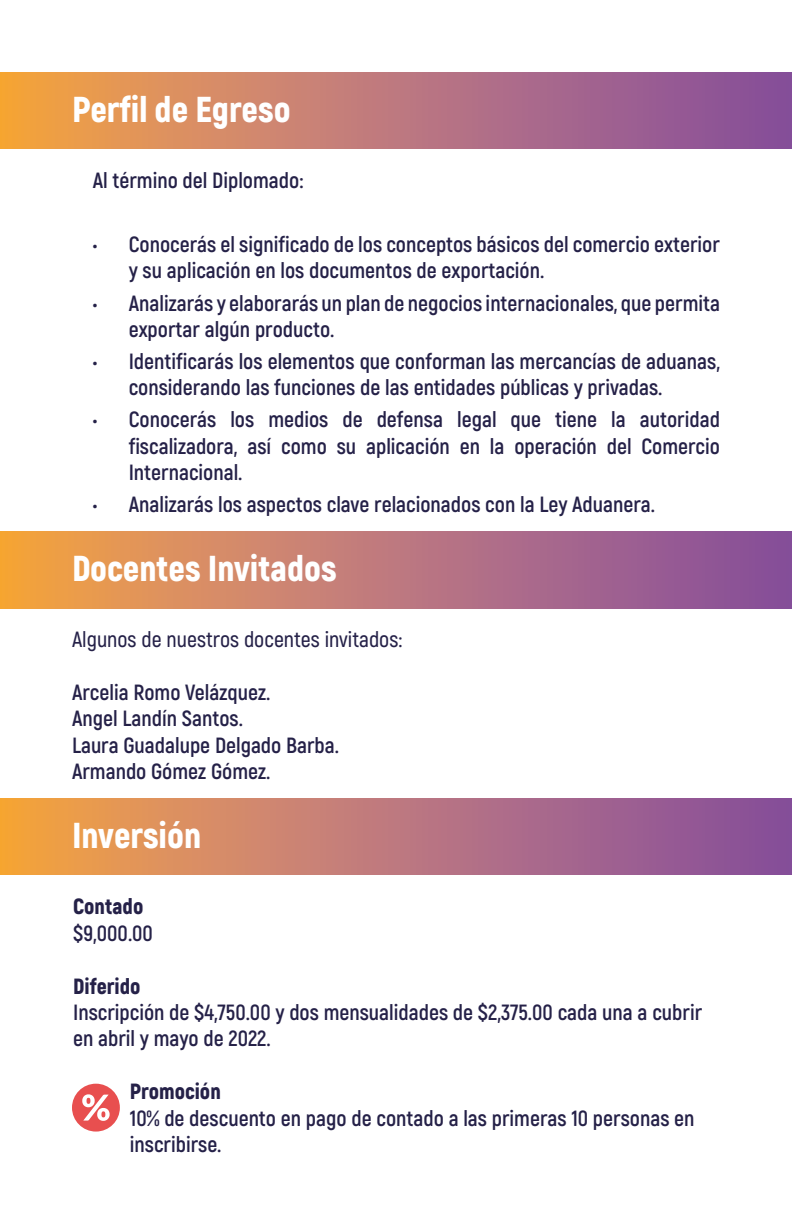
<style>
.page{position:relative;width:792px;height:1224px;background:#fff}
.page>*{position:absolute;margin:0;border:0;box-sizing:border-box;transform-origin:0 0}
.t1{font:900 36px "Akrobat";color:#fff}
.t2{font:700 22px/26.4px "Akrobat";color:#252148}
.t3{font:600 22px "Akrobat";color:#252148}
.t4{font:900 22px "Akrobat";color:#252148}
</style>
<div class="page">
<svg style="left:0;top:72px;width:792px;height:77px;background:#bd7877"></svg>
<svg style="left:0;top:531px;width:792px;height:77px;background:#bd7877"></svg>
<svg style="left:72px;top:1084px;width:48px;height:48px"></svg>
<svg style="left:0;top:798px;width:792px;height:77px;background:#bd7877"></svg>
<h1 class="t1" style="left:72px;top:86px;width:220px">Perfil de Egreso</h1>
<p class="t2" style="left:93px;top:167px;width:212px">Al término del Diplomado:</p>
<p class="t2" style="left:129px;top:231px;width:593px;text-indent:-36px">• Conocerás el significado de los conceptos básicos del comercio exterior y su aplicación en los documentos de exportación.</p>
<p class="t2" style="left:129px;top:290px;width:593px;text-indent:-36px">• Analizarás y elaborarás un plan de negocios internacionales, que permita exportar algún producto.</p>
<p class="t2" style="left:129px;top:348px;width:593px;text-indent:-36px">• Identificarás los elementos que conforman las mercancías de aduanas, considerando las funciones de las entidades públicas y privadas.</p>
<p class="t2" style="left:129px;top:407px;width:593px;text-align:justify;text-indent:-36px">• Conocerás los medios de defensa legal que tiene la autoridad fiscalizadora, así como su aplicación en la operación del Comercio Internacional.</p>
<p class="t2" style="left:93px;top:491px;width:564px">• Analizarás los aspectos clave relacionados con la Ley Aduanera.</p>
<h1 class="t1" style="left:72px;top:545px;width:266px">Docentes Invitados</h1>
<p class="t3" style="left:72px;top:626px;width:332px">Algunos de nuestros docentes invitados:</p>
<p class="t2" style="left:72px;top:679px;width:269px">Arcelia Romo Velázquez.<br>Angel Landín Santos.<br>Laura Guadalupe Delgado Barba.<br>Armando Gómez Gómez.</p>
<h1 class="t1" style="left:72px;top:812px;width:131px">Inversión</h1>
<p class="t4" style="left:73px;top:892px;width:72px">Contado</p>
<p class="t2" style="left:73px;top:920px;width:81px">$9,000.00</p>
<p class="t4" style="left:73px;top:972px;width:69px">Diferido</p>
<p class="t2" style="left:73px;top:999px;width:631px">Inscripción de $4,750.00 y dos mensualidades de $2,375.00 cada una a cubrir en abril y mayo de 2022.</p>
<p class="t4" style="left:130px;top:1077px;width:92px">Promoción</p>
<p class="t2" style="left:130px;top:1105px;width:566px">10% de descuento en pago de contado a las primeras 10 personas en inscribirse.</p>
</div>
